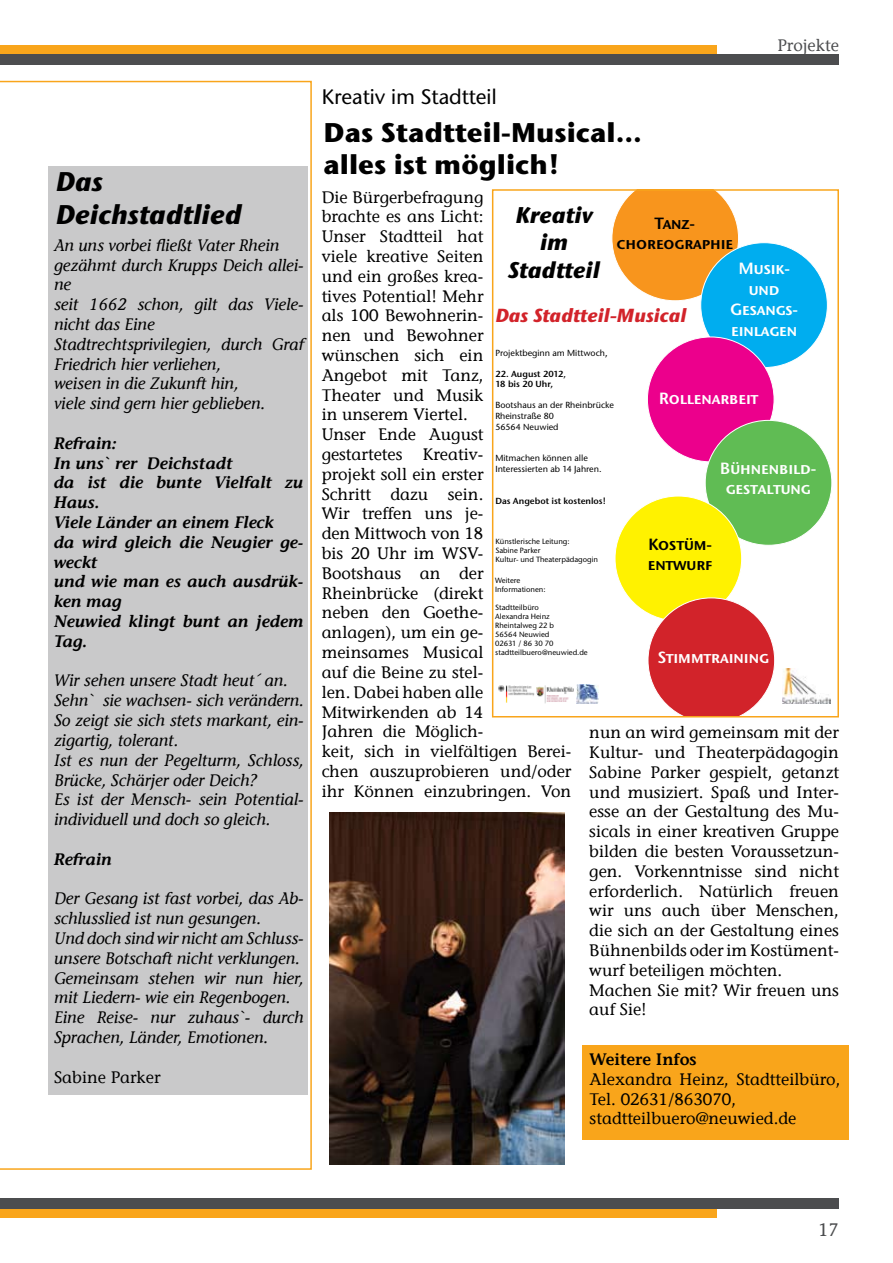
<style>
.page{position:relative;width:893px;height:1263px;background:#fff}
.page>*{position:absolute;margin:0;border:0;box-sizing:border-box;transform-origin:0 0}
.t1{font:700 27px/32.4px "Stone Sans ITC Std";color:#000}
.t2{font:italic 700 27px/32.4px "Stone Sans ITC Std";color:#000}
.t3{font:italic 700 22.65px/27.3px "Stone Sans ITC Std";color:#000;text-align:center}
.t4{font:500 21px "Stone Sans ITC Std";color:#000}
.t5{font:italic 700 18.9px "Stone Sans ITC Std";color:#d2232a}
.t6{font:18px "Stone Informal";color:#4c4d4f}
.t7{font:16.95px/20.4px "Stone Sans EF Sem Bol SC";color:#fff;text-align:center}
.t8{font:16.95px/20.4px "Stone Sans EF Sem Bol SC";color:#000;text-align:center}
.t9{font:16.5px/19.8px "Stone Informal";color:#000}
.t10{font:italic 16.5px/19.8px "Stone Informal";color:#000}
.t11{font:italic 600 16.5px/19.8px "Stone Informal";color:#000}
.t12{font:600 16.5px "Stone Informal";color:#000}
.t13{font:16.5px "Stone Informal";color:#4c4d4f}
.t14{font:500 8.85px/10.6px "Stone Sans ITC Std";color:#000}
.t15{font:600 8.85px/10.6px "Stone Sans ITC Std";color:#000}
.t16{font:500 7.5px/9.1px "Stone Sans ITC Std";color:#000}
.s1{font-weight:500}
</style>
<div class="page">
<div style="left:0;top:54px;width:839px;height:10px;background:#4c4d4f"></div>
<div style="left:0;top:45px;width:717px;height:9px;background:#f9a51b"></div>
<div style="left:0;top:1198px;width:839px;height:11px;background:#4c4d4f"></div>
<div style="left:0;top:1209px;width:717px;height:9px;background:#f9a51b"></div>
<svg style="left:0;top:81px;width:312px;height:1089px"></svg>
<div style="left:48px;top:166px;width:260px;height:928px;background:#c9c9ca"></div>
<div style="left:582px;top:1045px;width:266px;height:95px;background:#f9a51b"></div>
<img style="left:330px;top:812px;width:234px;height:352px">
<div style="left:701px;top:243px;width:126px;height:125px;background:#00adef;border-radius:50%"></div>
<div style="left:647px;top:337px;width:127px;height:125px;background:#ec008c;border-radius:50%"></div>
<div style="left:705px;top:420px;width:127px;height:125px;background:#60bc54;border-radius:50%"></div>
<div style="left:615px;top:496px;width:127px;height:125px;background:#fff200;border-radius:50%"></div>
<svg style="left:648px;top:598px;width:127px;height:116px"></svg>
<img style="left:782px;top:668px;width:48px;height:36px">
<img style="left:577px;top:684px;width:22px;height:20px">
<img style="left:498px;top:685px;width:76px;height:19px">
<svg style="left:612px;top:192px;width:127px;height:132px"></svg>
<div style="left:492px;top:189px;width:347px;height:528px;border:2px solid #f9a51b"></div>
<h1 class="t2" style="left:56px;top:166px;width:187px">Das<br>Deichstadtlied</h1>
<p class="t10" style="left:54px;top:235px;width:251px">An uns vorbei fließt Vater Rhein gezähmt durch Krupps Deich allei&shy;ne<br>seit 1662 schon, gilt das Viele&shy;nicht das Eine<br>Stadtrechtsprivilegien, durch Graf<br>Friedrich hier verliehen,<br>weisen in die Zukunft hin,<br>viele sind gern hier geblieben.</p>
<p class="t11" style="left:54px;top:433px;width:251px">Refrain:<br>In uns` rer Deichstadt<br>da ist die bunte Vielfalt zu<br>Haus.<br>Viele Länder an einem Fleck<br>da wird gleich die Neugier ge&shy;weckt<br>und wie man es auch ausdrüc&shy;ken mag<br>Neuwied klingt bunt an jedem<br>Tag.</p>
<p class="t10" style="left:54px;top:671px;width:251px">Wir sehen unsere Stadt heut´ an.<br>Sehn` sie wachsen- sich verändern.<br>So zeigt sie sich stets markant, ein&shy;zigartig, tolerant.<br>Ist es nun der Pegelturm, Schloss,<br>Brücke, Schärjer oder Deich?<br>Es ist der Mensch- sein Potential&shy;individuell und doch so gleich.</p>
<p class="t11" style="left:54px;top:849px;width:60px">Refrain</p>
<p class="t10" style="left:54px;top:889px;width:251px">Der Gesang ist fast vorbei, das Ab&shy;schlusslied ist nun gesungen.<br>Und doch sind wir nicht am Schluss&shy;unsere Botschaft nicht verklungen.<br>Gemeinsam stehen wir nun hier, mit Liedern- wie ein Regenbogen.<br>Eine Reise- nur zuhaus`- durch<br>Sprachen, Länder, Emotionen.</p>
<p class="t9" style="left:54px;top:1067px;width:108px">Sabine Parker</p>
<p class="t4" style="left:322px;top:84px;width:177px">Kreativ im Stadtteil</p>
<h1 class="t1" style="left:323px;top:116px;width:320px">Das Stadtteil-Musical... alles ist möglich!</h1>
<p class="t13" style="left:777px;top:35px;width:63px">Projekte</p>
<p class="t9" style="left:322px;top:187px;width:251px">Die Bürgerbefragung<br>brachte es ans Licht:<br>Unser Stadtteil hat<br>viele kreative Seiten<br>und ein großes krea-<br>tives Potential! Mehr<br>als 100 Bewohnerin-<br>nen und Bewohner<br>wünschen sich ein<br>Angebot mit Tanz,<br>Theater und Musik<br>in unserem Viertel.<br>Unser Ende August<br>gestartetes Kreativ-<br>projekt soll ein erster<br>Schritt dazu sein.<br>Wir treffen uns je-<br>den Mittwoch von 18<br>bis 20 Uhr im WSV-<br>Bootshaus an der<br>Rheinbrücke (direkt<br>neben den Goethe-<br>anlagen), um ein ge&shy;meinsames Musical<br>auf die Beine zu stel-<br>len. Dabei haben alle<br>Mitwirkenden ab 14<br>Jahren die Möglich-<br>keit, sich in vielfältigen Berei&shy;chen auszuprobieren und/oder ihr Können einzubringen. Von</p>
<h2 class="t3" style="left:508px;top:201px;width:93px">Kreativ im<br>Stadtteil</h2>
<p class="t8" style="left:617px;top:213px;width:118px">Tanz&shy;choreographie</p>
<p class="t7" style="left:730px;top:259px;width:69px">Musik&shy;und<br>Gesangs&shy;einlagen</p>
<p class="t5" style="left:495px;top:304px;width:193px">Das Stadtteil-Musical</p>
<p class="t14" style="left:495px;top:347px;width:114px">Projektbeginn am Mittwoch,</p>
<p class="t15" style="left:495px;top:368px;width:72px">22. August 2012<span class="s1">,<br></span>18 bis 20 Uhr,</p>
<p class="t14" style="left:495px;top:400px;width:120px">Bootshaus an der Rheinbrücke<br>Rheinstraße 80<br>56564 Neuwied</p>
<p class="t14" style="left:495px;top:453px;width:108px">Mitmachen können alle<br>Interessierten ab 14 Jahren.</p>
<p class="t15" style="left:495px;top:495px;width:112px">Das Angebot ist kostenlos!</p>
<p class="t16" style="left:495px;top:536px;width:104px">Künstlerische Leitung:<br>Sabine Parker<br>Kultur- und Theaterpädagogin</p>
<p class="t7" style="left:659px;top:388px;width:101px">Rollenarbeit</p>
<p class="t7" style="left:720px;top:458px;width:98px">Bühnenbild&shy;gestaltung</p>
<p class="t8" style="left:648px;top:534px;width:66px;text-align:left">Kostüm&shy;entwurf</p>
<p class="t16" style="left:495px;top:575px;width:52px">Weitere<br>Informationen:</p>
<p class="t16" style="left:495px;top:602px;width:94px">Stadtteilbüro<br>Alexandra Heinz<br>Rheintalweg 22 b<br>56564 Neuwied<br>02631 / 86 30 70 stadtteilbuero@neuwied.de</p>
<p class="t7" style="left:658px;top:647px;width:113px">Stimmtraining</p>
<p class="t9" style="left:589px;top:722px;width:251px">nun an wird gemeinsam mit der<br>Kultur- und Theaterpädagogin<br>Sabine Parker gespielt, getanzt und musiziert. Spaß und Inter&shy;esse an der Gestaltung des Mu&shy;sicals in einer kreativen Gruppe bilden die besten Voraussetzun&shy;gen. Vorkenntnisse sind nicht erforderlich. Natürlich freuen wir uns auch über Menschen, die sich an der Gestaltung eines<br>Bühnenbilds oder im Kostüment&shy;wurf beteiligen möchten.<br>Machen Sie mit? Wir freuen uns auf Sie!</p>
<p class="t12" style="left:590px;top:1049px;width:108px">Weitere Infos</p>
<p class="t9" style="left:590px;top:1069px;width:252px">Alexandra Heinz, Stadtteilbüro,<br>Tel. 02631/863070, stadtteilbuero@neuwied.de</p>
<p class="t6" style="left:818px;top:1219px;width:22px">17</p>
</div>
